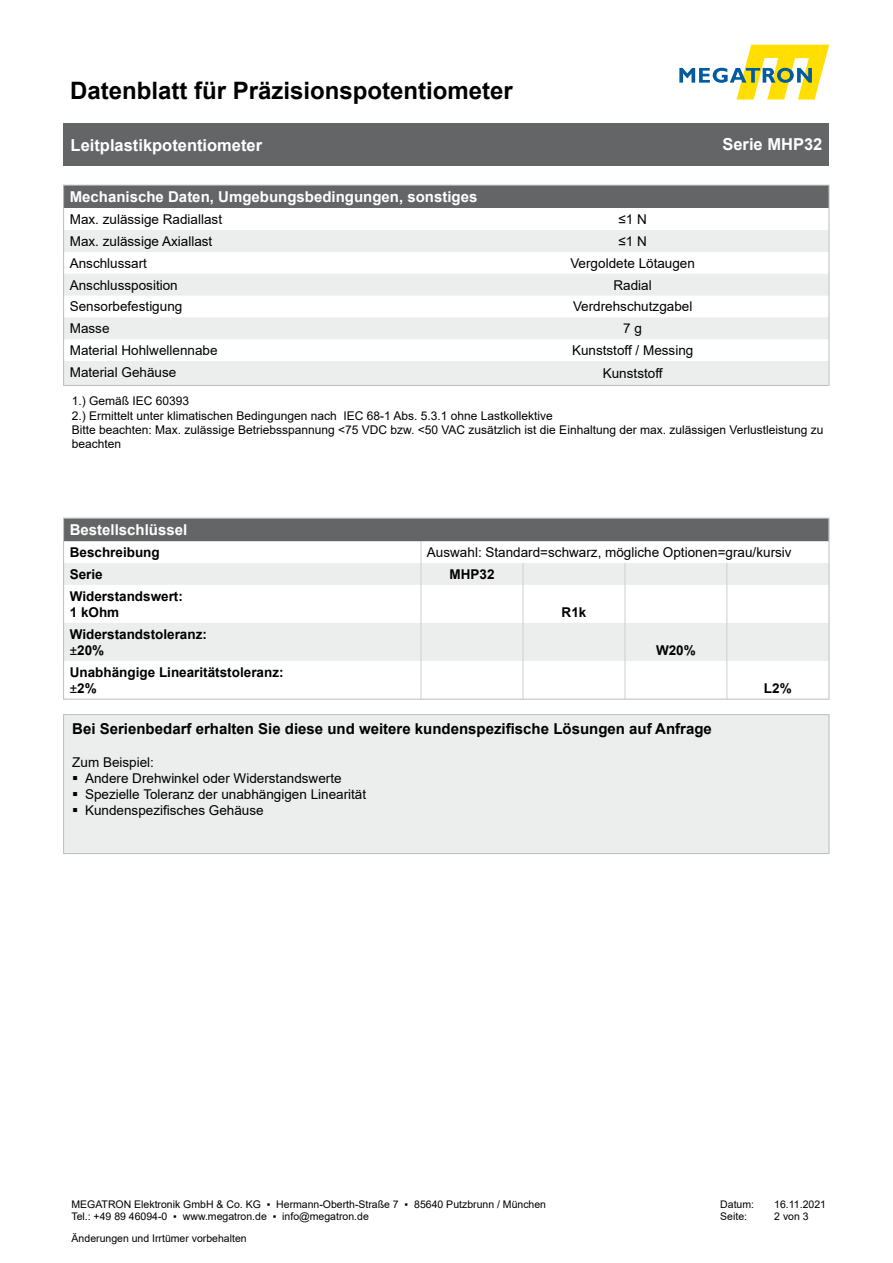
<style>
.page{position:relative;width:893px;height:1263px;background:#fff}
.page>*{position:absolute;margin:0;border:0;box-sizing:border-box;transform-origin:0 0}
.t1{font:700 24px "Arial";color:#000}
.t2{font:700 16.5px "Arial";color:#fff}
.t3{font:700 15px "Arial";color:#000}
.t4{font:700 15px "Arial";color:#fff}
.t5{font:13.5px "Arial";color:#000}
.t6{font:700 13.5px "Arial";color:#000}
.t7{font:12px/14.4px "Arial";color:#000}
.t8{font:10.5px/12.6px "Arial";color:#000}
.s1{font-weight:400}
</style>
<div class="page">
<svg style="left:679px;top:45px;width:150px;height:55px"></svg>
<div style="left:64px;top:123px;width:765px;height:43px;background:#646567"></div>
<div style="left:63px;top:714px;width:766px;height:140px;background:#eceded"></div>
<svg style="left:65px;top:585px;width:762px;height:76px;fill:#ededed"></svg>
<svg style="left:65px;top:520px;width:762px;height:65px"></svg>
<hr style="left:421px;top:585px;width:1px;height:38px;background:#cdcecf">
<hr style="left:523px;top:585px;width:1px;height:38px;background:#cdcecf">
<hr style="left:625px;top:585px;width:1px;height:38px;background:#cdcecf">
<hr style="left:727px;top:585px;width:1px;height:38px;background:#cdcecf">
<hr style="left:421px;top:623px;width:1px;height:38px;background:#cdcecf">
<hr style="left:523px;top:623px;width:1px;height:38px;background:#cdcecf">
<hr style="left:625px;top:623px;width:1px;height:38px;background:#cdcecf">
<hr style="left:727px;top:623px;width:1px;height:38px;background:#cdcecf">
<hr style="left:421px;top:661px;width:1px;height:38px;background:#cdcecf">
<hr style="left:523px;top:661px;width:1px;height:38px;background:#cdcecf">
<hr style="left:625px;top:661px;width:1px;height:38px;background:#cdcecf">
<hr style="left:727px;top:661px;width:1px;height:38px;background:#cdcecf">
<div style="left:63px;top:518px;width:766px;height:181px;border:1px solid #bbbdbe"></div>
<div style="left:64px;top:185px;width:765px;height:23px;background:#646567"></div>
<svg style="left:65px;top:230px;width:762px;height:154px;fill:#eceded"></svg>
<div style="left:63px;top:185px;width:766px;height:201px;border:1px solid #bbbdbe"></div>
<svg style="left:73px;top:776px;width:4px;height:4px"></svg>
<svg style="left:73px;top:792px;width:4px;height:4px"></svg>
<svg style="left:73px;top:808px;width:4px;height:4px"></svg>
<h1 class="t1" style="left:70px;top:73px;width:444px">Datenblatt für Präzisionspotentiometer</h1>
<p class="t2" style="left:71px;top:133px;width:193px">Leitplastikpotentiometer</p>
<p class="t2" style="left:722px;top:133px;width:101px">Serie MHP32</p>
<p class="t4" style="left:70px;top:186px;width:409px">Mechanische Daten, Umgebungsbedingungen, sonstiges</p>
<p class="t5" style="left:70px;top:210px;width:154px">Max. zulässige Radiallast</p>
<p class="t5" style="left:618px;top:210px;width:30px">≤1 N</p>
<p class="t5" style="left:70px;top:232px;width:144px">Max. zulässige Axiallast</p>
<p class="t5" style="left:618px;top:232px;width:30px">≤1 N</p>
<p class="t5" style="left:70px;top:254px;width:79px">Anschlussart</p>
<p class="t5" style="left:570px;top:254px;width:126px">Vergoldete Lötaugen</p>
<p class="t5" style="left:70px;top:276px;width:110px">Anschlussposition</p>
<p class="t5" style="left:614px;top:276px;width:40px">Radial</p>
<p class="t5" style="left:70px;top:297px;width:114px">Sensorbefestigung</p>
<p class="t5" style="left:573px;top:297px;width:121px">Verdrehschutzgabel</p>
<p class="t5" style="left:70px;top:319px;width:41px">Masse</p>
<p class="t5" style="left:623px;top:319px;width:20px">7 g</p>
<p class="t5" style="left:70px;top:341px;width:149px">Material Hohlwellennabe</p>
<p class="t5" style="left:572px;top:341px;width:123px">Kunststoff / Messing</p>
<p class="t5" style="left:70px;top:363px;width:108px">Material Gehäuse</p>
<p class="t5" style="left:603px;top:364px;width:61px">Kunststoff</p>
<p class="t7" style="left:72px;top:394px;width:753px">1.) Gemäß IEC 60393<br>2.) Ermittelt unter klimatischen Bedingungen nach IEC 68-1 Abs. 5.3.1 ohne Lastkollektive<br>Bitte beachten: Max. zulässige Betriebsspannung &lt;75 VDC bzw. &lt;50 VAC zusätzlich ist die Einhaltung der max. zulässigen Verlustleistung zu beachten</p>
<p class="t4" style="left:70px;top:519px;width:119px">Bestellschlüssel</p>
<p class="t6" style="left:70px;top:543px;width:92px">Beschreibung</p>
<p class="t5" style="left:427px;top:543px;width:366px">Auswahl: Standard=schwarz, mögliche Optionen=grau/kursiv</p>
<p class="t6" style="left:70px;top:565px;width:35px">Serie</p>
<p class="t6" style="left:449px;top:565px;width:47px">MHP32</p>
<p class="t6" style="left:70px;top:586px;width:115px">Widerstandswert:</p>
<p class="t6" style="left:70px;top:603px;width:51px">1 kOhm</p>
<p class="t6" style="left:562px;top:603px;width:26px">R1k</p>
<p class="t6" style="left:70px;top:624px;width:139px">Widerstandstoleranz:</p>
<p class="t6" style="left:70px;top:641px;width:36px"><span class="s1">±</span>20%</p>
<p class="t6" style="left:656px;top:641px;width:41px">W20%</p>
<p class="t6" style="left:70px;top:662px;width:215px">Unabhängige Linearitätstoleranz:</p>
<p class="t6" style="left:70px;top:679px;width:28px"><span class="s1">±</span>2%</p>
<p class="t6" style="left:764px;top:679px;width:29px">L2%</p>
<p class="t3" style="left:72px;top:718px;width:641px">Bei Serienbedarf erhalten Sie diese und weitere kundenspezifische Lösungen auf Anfrage</p>
<p class="t5" style="left:72px;top:753px;width:83px">Zum Beispiel:</p>
<p class="t5" style="left:85px;top:769px;width:258px">Andere Drehwinkel oder Widerstandswerte</p>
<p class="t5" style="left:85px;top:785px;width:283px">Spezielle Toleranz der unabhängigen Linearität</p>
<p class="t5" style="left:85px;top:801px;width:180px">Kundenspezifisches Gehäuse</p>
<p class="t8" style="left:71px;top:1198px;width:476px">MEGATRON Elektronik GmbH &amp; Co. KG ▪ Hermann-Oberth-Straße 7 ▪ 85640 Putzbrunn / München<br>Tel.: +49 89 46094-0 ▪ www.megatron.de ▪ info@megatron.de</p>
<p class="t8" style="left:720px;top:1198px;width:35px">Datum:</p>
<p class="t8" style="left:774px;top:1198px;width:53px">16.11.2021</p>
<p class="t8" style="left:720px;top:1210px;width:28px">Seite:</p>
<p class="t8" style="left:774px;top:1210px;width:36px">2 von 3</p>
<p class="t8" style="left:72px;top:1232px;width:177px">Änderungen und Irrtümer vorbehalten</p>
</div>
